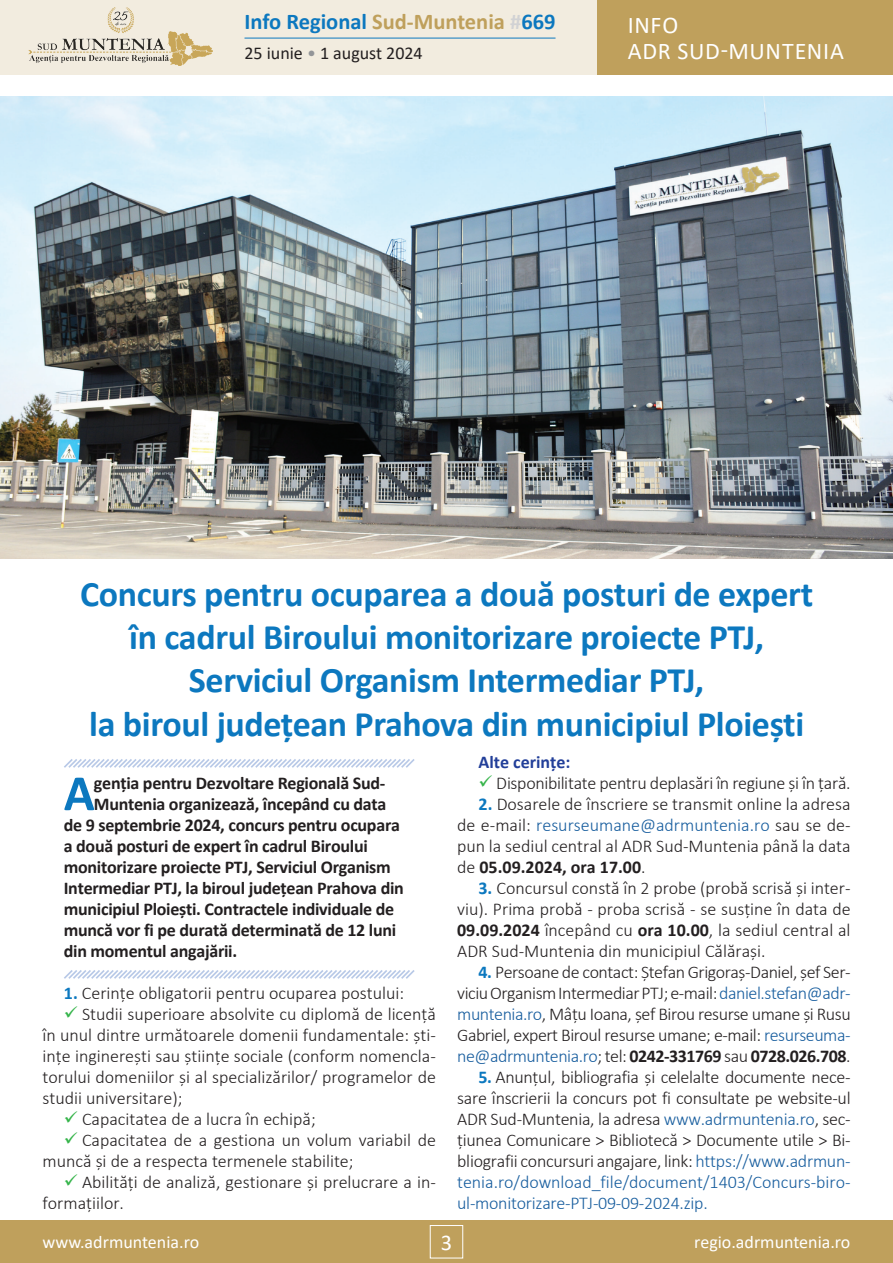
<style>
.page{position:relative;width:893px;height:1263px;background:#fff}
.page>*{position:absolute;margin:0;border:0;box-sizing:border-box;transform-origin:0 0}
.t1{font:700 51.15px "Calibri";color:#0c78bf}
.t2{font:700 36px/43.2px "Calibri";letter-spacing:-.01em;color:#0c78bf;text-align:center}
.t3{font:24px/25.5px "Calibri";letter-spacing:.03em;color:#fff}
.t4{font:700 22.5px "Calibri";color:#0c78bf}
.t5{font:22.5px "Calibri";color:#fff}
.t6{font:300 18px/21px "Calibri";color:#231f20;text-align:justify}
.t7{font:700 18px "Calibri";letter-spacing:-.015em;color:#231f20}
.t8{font:300 18px "Calibri";letter-spacing:-.02em;color:#231f20}
.t9{font:18px "Calibri";color:#fff}
.t10{font:18px "Calibri";color:#231f20}
.t11{font:700 18px "Calibri";color:#223f99}
.s1{color:#bfa05c}
.s2{color:#d1d2d4}
.s3{color:#939598}
.s4{font-weight:700;color:#0c78bf}
.s5{color:#175d9e}
.s6{font-weight:700}
</style>
<div class="page">
<div style="left:0;top:1220px;width:893px;height:43px;background:#bfa05c"></div>
<div style="left:430px;top:1225px;width:33px;height:33px;border:1px solid #fff"></div>
<div style="left:0;top:0;width:893px;height:75px;background:#f2ecdf"></div>
<div style="left:597px;top:0;width:296px;height:75px;background:#bfa05c"></div>
<hr style="left:244px;top:38px;width:311px;height:1px;background:#0c78bf">
<img style="left:28px;top:7px;width:185px;height:59px">
<svg style="left:64px;top:759px;width:351px;height:9px"></svg>
<svg style="left:64px;top:970px;width:351px;height:9px"></svg>
<img style="left:0;top:96px;width:893px;height:462px">
<p class="t4" style="left:244px;top:6px;width:313px">Info Regional <span class="s1">Sud-Muntenia</span> <span class="s2">#</span>669</p>
<p class="t10" style="left:244px;top:41px;width:180px">25 iunie <span class="s3">•</span> 1 august 2024</p>
<h3 class="t3" style="left:628px;top:12px;width:218px">INFO<br>ADR SUD-MUNTENIA</h3>
<h2 class="t2" style="left:80px;top:572px;width:734px">Concurs pentru ocuparea a două posturi de expert în cadrul Biroului monitorizare proiecte PTJ, Serviciul Organism Intermediar PTJ,<br>la biroul județean Prahova din municipiul Ploiești</h2>
<h1 class="t1" style="left:64px;top:757px;width:32px">A</h1>
<p class="t7" style="left:94px;top:770px;width:293px">genția pentru Dezvoltare Regională Sud-</p>
<p class="t7" style="left:94px;top:791px;width:294px">Muntenia organizează, începând cu data</p>
<p class="t7" style="left:64px;top:812px;width:338px">de 9 septembrie 2024, concurs pentru ocupara</p>
<p class="t7" style="left:64px;top:833px;width:306px">a două posturi de expert în cadrul Biroului</p>
<p class="t7" style="left:64px;top:854px;width:329px">monitorizare proiecte PTJ, Serviciul Organism</p>
<p class="t7" style="left:64px;top:875px;width:342px">Intermediar PTJ, la biroul județean Prahova din</p>
<p class="t7" style="left:64px;top:896px;width:332px">municipiul Ploiești. Contractele individuale de</p>
<p class="t7" style="left:64px;top:917px;width:334px">muncă vor fi pe durată determinată de 12 luni</p>
<p class="t7" style="left:64px;top:938px;width:175px">din momentul angajării.</p>
<p class="t6" style="left:64px;top:982px;width:342px"><span class="s4">1.</span> Cerințe obligatorii pentru ocuparea postului:</p>
<p class="t6" style="left:82px;top:1003px;width:355px">Studii superioare absolvite cu diplomă de licență</p>
<p class="t6" style="left:43px;top:1024px;width:395px">în unul dintre următoarele domenii fundamentale: ști-</p>
<p class="t6" style="left:43px;top:1045px;width:395px">ințe inginerești sau științe sociale (conform nomencla-</p>
<p class="t6" style="left:43px;top:1066px;width:395px">torului domeniilor și al specializărilor/ programelor de</p>
<p class="t6" style="left:43px;top:1087px;width:141px">studii universitare);</p>
<p class="t6" style="left:82px;top:1108px;width:235px">Capacitatea de a lucra în echipă;</p>
<p class="t6" style="left:82px;top:1129px;width:355px">Capacitatea de a gestiona un volum variabil de</p>
<p class="t6" style="left:43px;top:1150px;width:313px">muncă și de a respecta termenele stabilite;</p>
<p class="t6" style="left:82px;top:1171px;width:355px">Abilități de analiză, gestionare și prelucrare a in-</p>
<p class="t6" style="left:43px;top:1192px;width:83px">formațiilor.</p>
<p class="t11" style="left:478px;top:749px;width:94px">Alte cerințe:</p>
<p class="t8" style="left:496px;top:772px;width:356px">Disponibilitate pentru deplasări în regiune și în țară.</p>
<p class="t6" style="left:457px;top:793px;width:395px;text-indent:21px"><span class="s4">2.</span> Dosarele de înscriere se transmit online la adresa de e-mail: <span class="s5">resurseumane@adrmuntenia.ro</span> sau se de&shy;pun la sediul central al ADR Sud-Muntenia până la data de <span class="s6">05.09.2024, ora 17.00</span>.</p>
<p class="t6" style="left:457px;top:877px;width:395px;text-indent:21px"><span class="s4">3.</span> Concursul constă în 2 probe (probă scrisă și inter&shy;viu). Prima probă - proba scrisă - se susține în data de <span class="s6">09.09.2024</span> începând cu <span class="s6">ora 10.00</span>, la sediul central al ADR Sud-Muntenia din municipiul Călărași.</p>
<p class="t6" style="left:457px;top:962px;width:395px;text-indent:21px"><span class="s4">4.</span> Persoane de contact: Ștefan Grigoraș-Daniel, șef Ser&shy;viciu Organism Intermediar PTJ; e-mail: <span class="s5">daniel.stefan@adr&shy;muntenia.ro</span>, Mâțu Ioana, șef Birou resurse umane și Rusu Gabriel, expert Biroul resurse umane; e-mail: <span class="s5">resurseuma&shy;ne@adrmuntenia.ro</span>; tel: <span class="s6">0242-331769</span> sau <span class="s6">0728.026.708</span>.</p>
<p class="t6" style="left:457px;top:1067px;width:395px;text-indent:21px"><span class="s4">5.</span> Anunțul, bibliografia și celelalte documente nece&shy;sare înscrierii la concurs pot fi consultate pe website-ul ADR Sud-Muntenia, la adresa <span class="s5">www.adrmuntenia.ro</span>, sec&shy;țiunea Comunicare &gt; Bibliotecă &gt; Documente utile &gt; Bi&shy;bliografii concursuri angajare, link: <span class="s5">https://www.adrmun&shy;tenia.ro/download_file/document/1403/Concurs-biro&shy;ul-monitorizare-PTJ-09-09-2024.zip.</span></p>
<p class="t9" style="left:43px;top:1230px;width:158px">www.adrmuntenia.ro</p>
<p class="t5" style="left:441px;top:1226px;width:13px">3</p>
<p class="t9" style="left:694px;top:1230px;width:158px">regio.adrmuntenia.ro</p>
</div>
